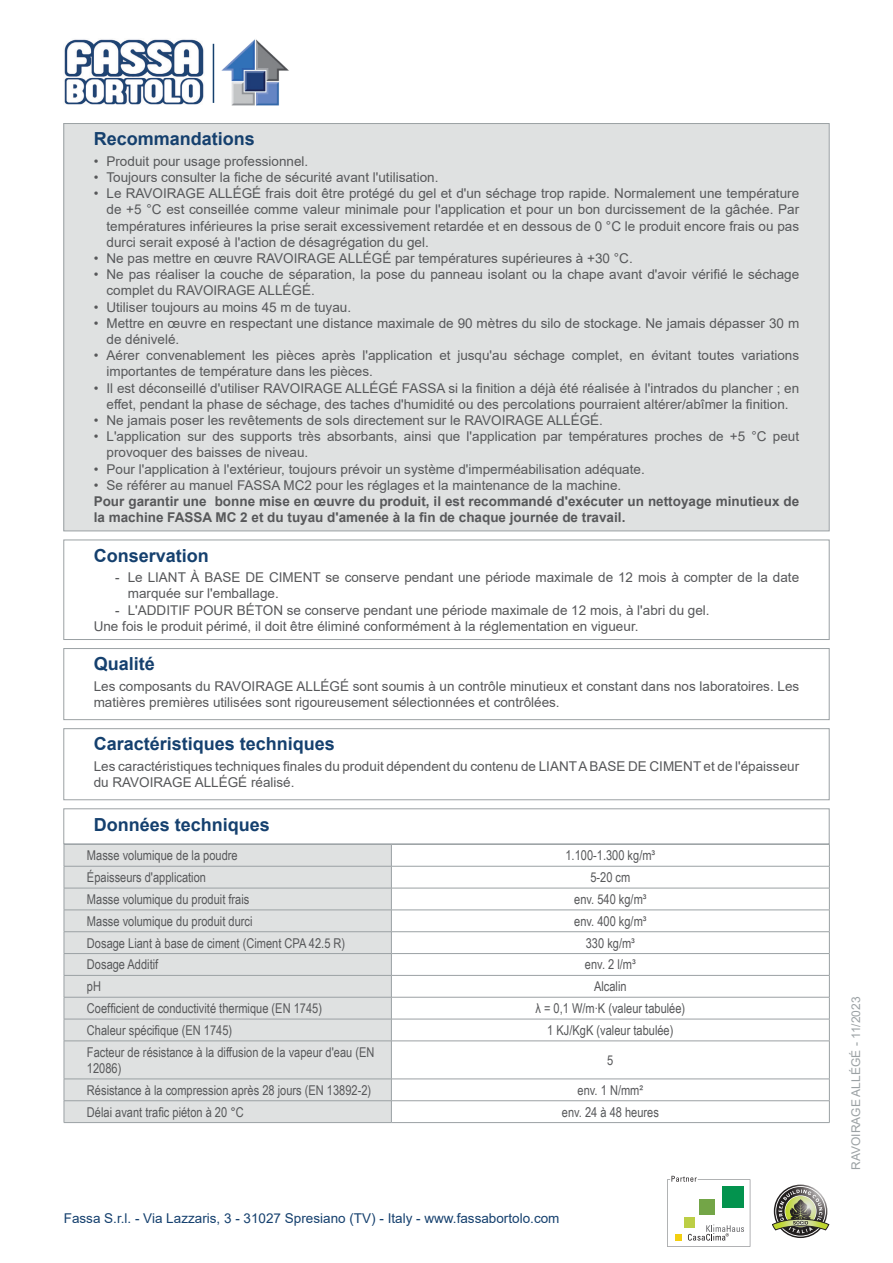
<style>
.page{position:relative;width:893px;height:1263px;background:#fff}
.page>*{position:absolute;margin:0;border:0;box-sizing:border-box;transform-origin:0 0}
.Titolo{font:700 18px "Arial";color:#15406e}
.Qualita{font:13.5px/16.2px "Arial";color:#57585a}
.normale_sx{font:13.5px/16.2px "Arial Narrow";color:#57585a}
.Note{font:700 13.5px/16.2px "Arial";color:#57585a}
.normale_centrato{font:13.5px "Arial Narrow";color:#57585a}
.Conservazione{font:13.5px "Arial";color:#57585a}
.t1{font:13.5px "Arial";color:#15406e}
.t2{font:12px "Arial";color:#9ba1a4}
</style>
<div class="page">
<div style="left:64px;top:124px;width:765px;height:407px;background:#dfe1e1"></div>
<div style="left:64px;top:540px;width:765px;height:100px;border:1px solid #9ba1a4"></div>
<div style="left:64px;top:648px;width:765px;height:72px;border:1px solid #9ba1a4"></div>
<div style="left:64px;top:728px;width:765px;height:72px;border:1px solid #9ba1a4"></div>
<div style="left:64px;top:809px;width:765px;height:35px;border:1px solid #9ba1a4"></div>
<div style="left:65px;top:845px;width:326px;height:277px;background:#dfe1e1"></div>
<hr style="left:64px;top:844px;width:327px;height:1px;background:#9ba1a4">
<hr style="left:391px;top:844px;width:439px;height:1px;background:#9ba1a4">
<hr style="left:64px;top:866px;width:327px;height:1px;background:#9ba1a4">
<hr style="left:391px;top:866px;width:439px;height:1px;background:#9ba1a4">
<hr style="left:64px;top:888px;width:327px;height:1px;background:#9ba1a4">
<hr style="left:391px;top:888px;width:439px;height:1px;background:#9ba1a4">
<hr style="left:64px;top:910px;width:327px;height:1px;background:#9ba1a4">
<hr style="left:391px;top:910px;width:439px;height:1px;background:#9ba1a4">
<hr style="left:64px;top:931px;width:327px;height:1px;background:#9ba1a4">
<hr style="left:391px;top:931px;width:439px;height:1px;background:#9ba1a4">
<hr style="left:64px;top:953px;width:327px;height:1px;background:#9ba1a4">
<hr style="left:391px;top:953px;width:439px;height:1px;background:#9ba1a4">
<hr style="left:64px;top:975px;width:327px;height:1px;background:#9ba1a4">
<hr style="left:391px;top:975px;width:439px;height:1px;background:#9ba1a4">
<hr style="left:64px;top:997px;width:327px;height:1px;background:#9ba1a4">
<hr style="left:391px;top:997px;width:439px;height:1px;background:#9ba1a4">
<hr style="left:64px;top:1019px;width:327px;height:1px;background:#9ba1a4">
<svg style="left:64px;top:845px;width:1px;height:196px"></svg>
<hr style="left:391px;top:1019px;width:439px;height:1px;background:#9ba1a4">
<svg style="left:391px;top:845px;width:1px;height:196px"></svg>
<svg style="left:829px;top:844px;width:1px;height:197px"></svg>
<hr style="left:64px;top:1041px;width:327px;height:1px;background:#9ba1a4">
<hr style="left:64px;top:1041px;width:1px;height:38px;background:#9ba1a4">
<hr style="left:391px;top:1041px;width:439px;height:1px;background:#9ba1a4">
<hr style="left:391px;top:1041px;width:1px;height:38px;background:#9ba1a4">
<hr style="left:829px;top:1041px;width:1px;height:38px;background:#9ba1a4">
<hr style="left:64px;top:1079px;width:327px;height:1px;background:#9ba1a4">
<hr style="left:391px;top:1079px;width:439px;height:1px;background:#9ba1a4">
<hr style="left:64px;top:1100px;width:327px;height:1px;background:#9ba1a4">
<svg style="left:64px;top:1079px;width:1px;height:43px"></svg>
<hr style="left:64px;top:1122px;width:327px;height:1px;background:#9ba1a4">
<hr style="left:391px;top:1100px;width:439px;height:1px;background:#9ba1a4">
<svg style="left:391px;top:1080px;width:1px;height:42px"></svg>
<svg style="left:829px;top:1079px;width:1px;height:43px"></svg>
<hr style="left:391px;top:1122px;width:439px;height:1px;background:#9ba1a4">
<svg style="left:667px;top:1176px;width:83px;height:71px"></svg>
<svg style="left:772px;top:1186px;width:57px;height:50px"></svg>
<img style="left:64px;top:39px;width:140px;height:66px">
<hr style="left:213px;top:44px;width:1px;height:59px;background:#15406e">
<img style="left:221px;top:39px;width:68px;height:67px">
<p class="Titolo" style="left:94px;top:126px;width:163px">Recommandations</p>
<p class="Qualita" style="left:94px;top:153px;width:216px">• Produit pour usage professionnel.</p>
<p class="Qualita" style="left:94px;top:169px;width:346px">• Toujours consulter la fiche de sécurité avant l'utilisation.</p>
<p class="Qualita" style="left:106px;top:185px;width:694px;text-align:justify;text-indent:-13px">• Le RAVOIRAGE ALLÉGÉ frais doit être protégé du gel et d'un séchage trop rapide. Normalement une température de +5 °C est conseillée comme valeur minimale pour l'application et pour un bon durcissement de la gâchée. Par températures inférieures la prise serait excessivement retardée et en dessous de 0 °C le produit encore frais ou pas durci serait exposé à l'action de désagrégation du gel.</p>
<p class="Qualita" style="left:94px;top:250px;width:540px">• Ne pas mettre en œuvre RAVOIRAGE ALLÉGÉ par températures supérieures à +30 °C.</p>
<p class="Qualita" style="left:106px;top:266px;width:694px;text-indent:-13px">• Ne pas réaliser la couche de séparation, la pose du panneau isolant ou la chape avant d'avoir vérifié le séchage complet du RAVOIRAGE ALLÉGÉ.</p>
<p class="Qualita" style="left:94px;top:299px;width:259px">• Utiliser toujours au moins 45 m de tuyau.</p>
<p class="Qualita" style="left:106px;top:315px;width:694px;text-indent:-13px">• Mettre en œuvre en respectant une distance maximale de 90 mètres du silo de stockage. Ne jamais dépasser 30 m de dénivelé.</p>
<p class="Qualita" style="left:106px;top:347px;width:694px;text-indent:-13px">• Aérer convenablement les pièces après l'application et jusqu'au séchage complet, en évitant toutes variations importantes de température dans les pièces.</p>
<p class="Qualita" style="left:94px;top:380px;width:707px;text-align:center">• Il est déconseillé d'utiliser RAVOIRAGE ALLÉGÉ FASSA si la finition a déjà été réalisée à l'intrados du plancher ; en effet, pendant la phase de séchage, des taches d'humidité ou des percolations pourraient altérer/abîmer la finition.</p>
<p class="Qualita" style="left:94px;top:412px;width:511px">• Ne jamais poser les revêtements de sols directement sur le RAVOIRAGE ALLÉGÉ.</p>
<p class="Qualita" style="left:106px;top:428px;width:694px;text-indent:-13px">• L'application sur des supports très absorbants, ainsi que l'application par températures proches de +5 °C peut provoquer des baisses de niveau.</p>
<p class="Qualita" style="left:94px;top:461px;width:552px">• Pour l'application à l'extérieur, toujours prévoir un système d'imperméabilisation adéquate.</p>
<p class="Qualita" style="left:94px;top:477px;width:529px">• Se référer au manuel FASSA MC2 pour les réglages et la maintenance de la machine.</p>
<p class="Note" style="left:94px;top:493px;width:707px">Pour garantir une bonne mise en œuvre du produit, il est recommandé d'exécuter un nettoyage minutieux de la machine FASSA MC 2 et du tuyau d'amenée à la fin de chaque journée de travail.</p>
<p class="Titolo" style="left:94px;top:543px;width:117px">Conservation</p>
<p class="Qualita" style="left:128px;top:569px;width:673px;text-indent:-13px">- Le LIANT À BASE DE CIMENT se conserve pendant une période maximale de 12 mois à compter de la date marquée sur l'emballage.</p>
<p class="Qualita" style="left:115px;top:602px;width:596px">- L'ADDITIF POUR BÉTON se conserve pendant une période maximale de 12 mois, à l'abri du gel.</p>
<p class="Conservazione" style="left:94px;top:617px;width:546px">Une fois le produit périmé, il doit être éliminé conformément à la réglementation en vigueur.</p>
<p class="Titolo" style="left:94px;top:651px;width:63px">Qualité</p>
<p class="Qualita" style="left:94px;top:678px;width:707px">Les composants du RAVOIRAGE ALLÉGÉ sont soumis à un contrôle minutieux et constant dans nos laboratoires. Les matières premières utilisées sont rigoureusement sélectionnées et contrôlées.</p>
<p class="Titolo" style="left:94px;top:731px;width:243px">Caractéristiques techniques</p>
<p class="Qualita" style="left:94px;top:758px;width:707px">Les caractéristiques techniques finales du produit dépendent du contenu de LIANT A BASE DE CIMENT et de l'épaisseur du RAVOIRAGE ALLÉGÉ réalisé.</p>
<p class="Titolo" style="left:94px;top:811px;width:178px">Données techniques</p>
<p class="normale_sx" style="left:87px;top:847px;width:152px">Masse volumique de la poudre</p>
<p class="normale_centrato" style="left:565px;top:845px;width:91px">1.100-1.300 kg/m³</p>
<p class="normale_sx" style="left:87px;top:869px;width:121px">Épaisseurs d'application</p>
<p class="normale_centrato" style="left:590px;top:867px;width:41px">5-20 cm</p>
<p class="normale_sx" style="left:87px;top:890px;width:164px">Masse volumique du produit frais</p>
<p class="normale_centrato" style="left:574px;top:889px;width:74px">env. 540 kg/m³</p>
<p class="normale_sx" style="left:87px;top:912px;width:167px">Masse volumique du produit durci</p>
<p class="normale_centrato" style="left:574px;top:911px;width:74px">env. 400 kg/m³</p>
<p class="normale_sx" style="left:87px;top:934px;width:260px">Dosage Liant à base de ciment (Ciment CPA 42.5 R)</p>
<p class="normale_centrato" style="left:586px;top:933px;width:51px">330 kg/m³</p>
<p class="normale_sx" style="left:87px;top:956px;width:73px">Dosage Additif</p>
<p class="normale_centrato" style="left:585px;top:955px;width:52px">env. 2 l/m³</p>
<p class="normale_sx" style="left:87px;top:978px;width:16px">pH</p>
<p class="normale_centrato" style="left:594px;top:976px;width:34px">Alcalin</p>
<p class="normale_sx" style="left:87px;top:1000px;width:237px">Coefficient de conductivité thermique (EN 1745)</p>
<p class="normale_centrato" style="left:535px;top:998px;width:151px">λ = 0,1 W/m∙K (valeur tabulée)</p>
<p class="normale_sx" style="left:87px;top:1021px;width:147px">Chaleur spécifique (EN 1745)</p>
<p class="normale_centrato" style="left:547px;top:1020px;width:128px">1 KJ/KgK (valeur tabulée)</p>
<p class="normale_sx" style="left:87px;top:1043px;width:289px">Facteur de résistance à la diffusion de la vapeur d'eau (EN<br>12086)</p>
<p class="normale_centrato" style="left:607px;top:1050px;width:8px">5</p>
<p class="normale_sx" style="left:87px;top:1081px;width:286px">Résistance à la compression après 28 jours (EN 13892-2)</p>
<p class="normale_centrato" style="left:578px;top:1080px;width:67px">env. 1 N/mm²</p>
<p class="normale_sx" style="left:87px;top:1103px;width:158px">Délai avant trafic piéton à 20 °C</p>
<p class="normale_centrato" style="left:562px;top:1102px;width:99px">env. 24 à 48 heures</p>
<p class="t1" style="left:64px;top:1208px;width:497px">Fassa S.r.l. - Via Lazzaris, 3 - 31027 Spresiano (TV) - Italy - www.fassabortolo.com</p>
<p class="t2" style="left:848px;top:1170px;width:174px;rotate:-90deg">RAVOIRAGE ALLÉGÉ - 11/2023</p>
</div>
